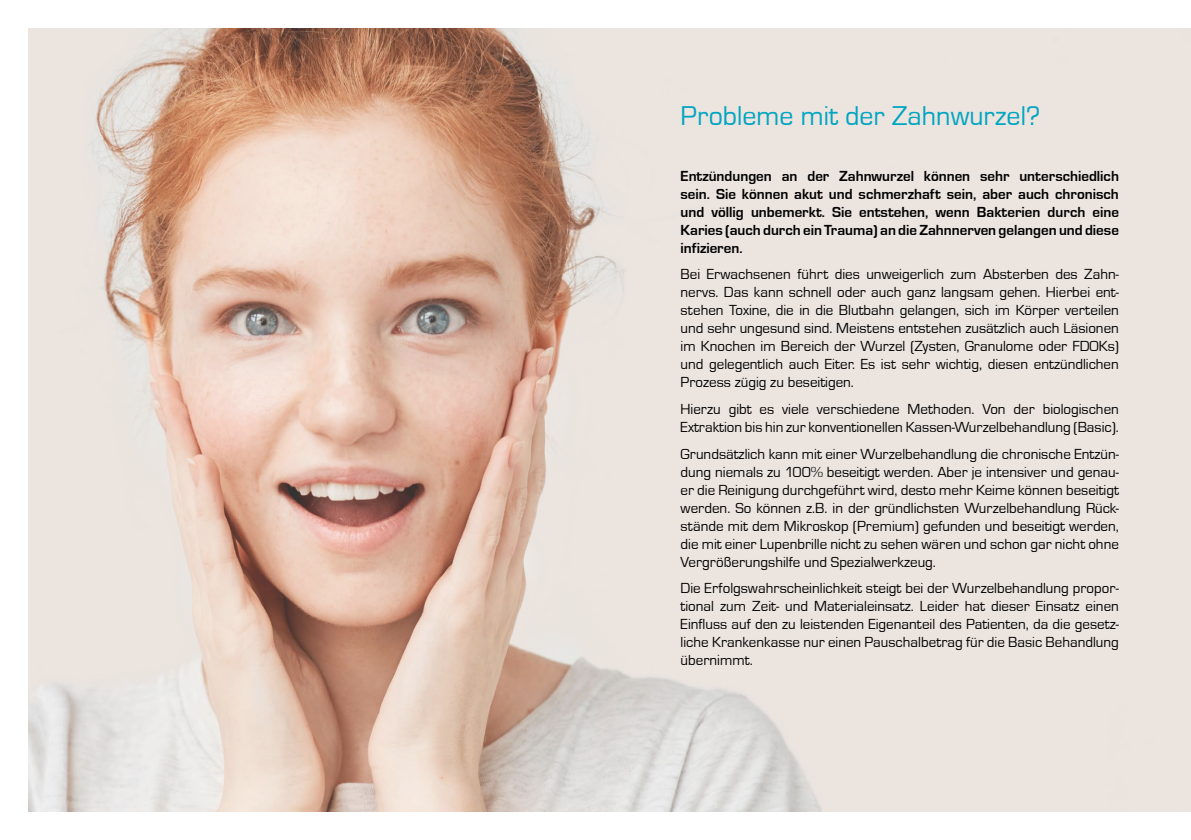
<style>
.page{position:relative;width:1191px;height:840px;background:#fff}
.page>*{position:absolute;margin:0;border:0;box-sizing:border-box;transform-origin:0 0}
.t1{font:28px "Eurostile T";color:#00a5c1}
.t2{font:15px/18px "Eurostile T";color:#000;text-align:justify}
.t3{font:700 15px/18px "Eurostile T";color:#000;text-align:justify}
</style>
<div class="page">
<img style="left:28px;top:28px;width:1163px;height:783px">
<h1 class="t1" style="left:680px;top:101px;width:361px">Probleme mit der Zahnwurzel?</h1>
<p class="t3" style="left:680px;top:167px;width:440px">Entzündungen an der Zahnwurzel können sehr unterschiedlich sein. Sie können akut und schmerzhaft sein, aber auch chronisch und völlig unbemerkt. Sie entstehen, wenn Bakterien durch eine Karies (auch durch ein Trauma) an die Zahnnerven gelangen und diese infizieren.</p>
<p class="t2" style="left:680px;top:265px;width:440px">Bei Erwachsenen führt dies unweigerlich zum Absterben des Zahn&shy;nervs. Das kann schnell oder auch ganz langsam gehen. Hierbei ent&shy;stehen Toxine, die in die Blutbahn gelangen, sich im Körper verteilen und sehr ungesund sind. Meistens entstehen zusätzlich auch Läsionen im Knochen im Bereich der Wurzel (Zysten, Granulome oder FDOKs) und gelegentlich auch Eiter. Es ist sehr wichtig, diesen entzündlichen Prozess zügig zu beseitigen.</p>
<p class="t2" style="left:680px;top:400px;width:440px">Hierzu gibt es viele verschiedene Methoden. Von der biologischen<br>Extraktion bis hin zur konventionellen Kassen-Wurzelbehandlung (Basic).</p>
<p class="t2" style="left:680px;top:444px;width:440px">Grundsätzlich kann mit einer Wurzelbehandlung die chronische Entzün&shy;dung niemals zu 100% beseitigt werden. Aber je intensiver und genau&shy;er die Reinigung durchgeführt wird, desto mehr Keime können beseitigt werden. So können z.B. in der gründlichsten Wurzelbehandlung Rück&shy;stände mit dem Mikroskop (Premium) gefunden und beseitigt werden, die mit einer Lupenbrille nicht zu sehen wären und schon gar nicht ohne Vergrößerungshilfe und Spezialwerkzeug.</p>
<p class="t2" style="left:680px;top:579px;width:440px">Die Erfolgswahrscheinlichkeit steigt bei der Wurzelbehandlung propor&shy;tional zum Zeit- und Materialeinsatz. Leider hat dieser Einsatz einen Einfluss auf den zu leistenden Eigenanteil des Patienten, da die gesetz&shy;liche Krankenkasse nur einen Pauschalbetrag für die Basic Behandlung übernimmt.</p>
</div>
